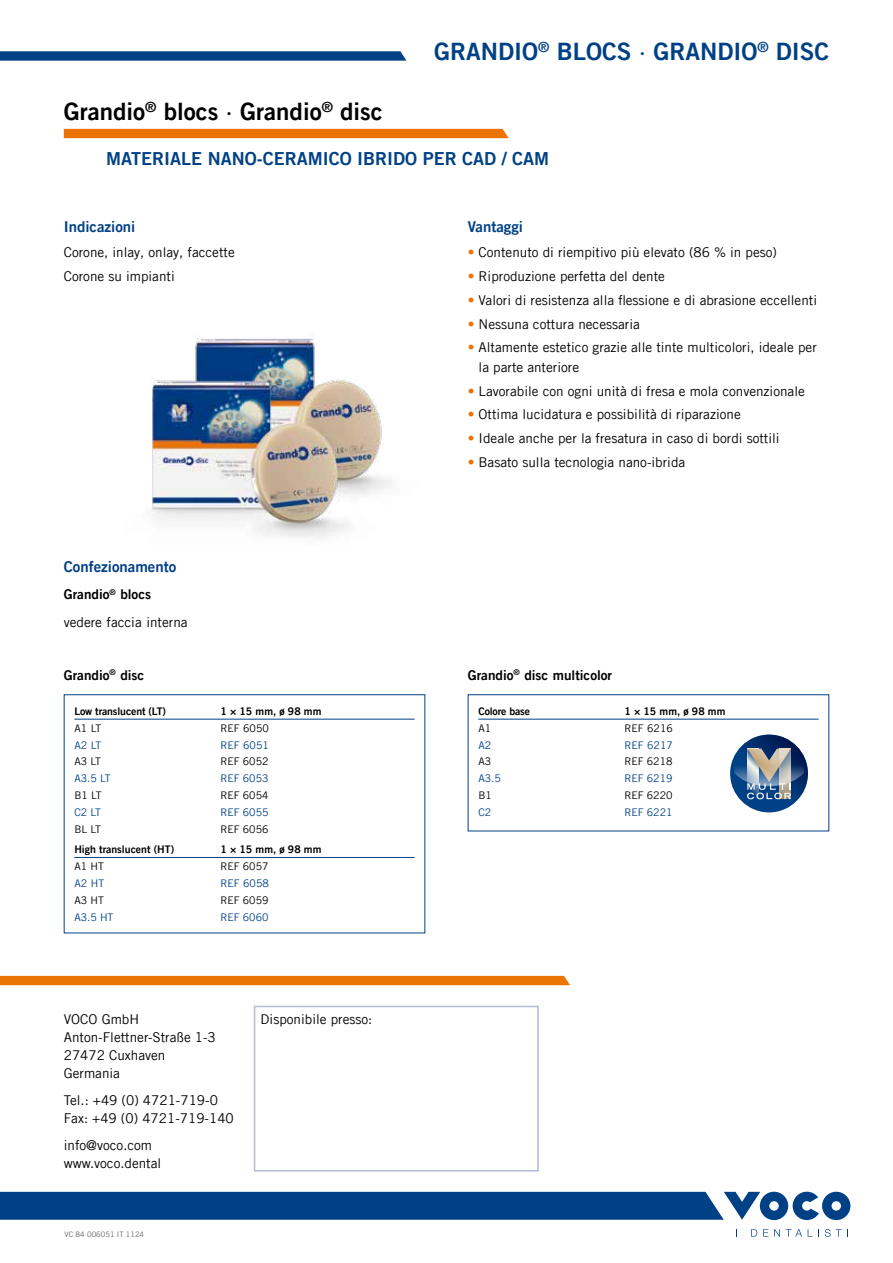
<style>
.page{position:relative;width:893px;height:1263px;background:#fff}
.page>*{position:absolute;margin:0;border:0;box-sizing:border-box;transform-origin:0 0}
.t1{font:24px "Trade Gothic LT Com Bd 2";color:#004185}
.t2{font:24px "Trade Gothic LT Com Bd 2";color:#000}
.t3{font:18px "Trade Gothic LT Com Bd 2";color:#004185}
.t4{font:15px "Trade Gothic LT Com Bd 2";color:#004185}
.t5{font:13.5px/18px "Trade Gothic LT Com";color:#000}
.t6{font:13.5px "Trade Gothic LT Com Bd 2";color:#000}
.t7{font:10.5px "Trade Gothic LT Com";color:#000}
.t8{font:10.5px "Trade Gothic LT Com";color:#004185}
.t9{font:10.5px "Trade Gothic LT Com Bd 2";color:#000}
.t10{font:7.5px "Trade Gothic LT Com";color:#646567}
.s1{font-family:"Trade Gothic LT Com"}
.s2{color:#ec7404}
</style>
<div class="page">
<svg style="left:0;top:51px;width:406px;height:10px;background:#114e8d"></svg>
<svg style="left:0;top:1192px;width:850px;height:28px;background:#14508e"></svg>
<svg style="left:751px;top:1229px;width:6px;height:7px"></svg>
<svg style="left:763px;top:1229px;width:5px;height:7px"></svg>
<svg style="left:774px;top:1229px;width:6px;height:7px"></svg>
<svg style="left:786px;top:1229px;width:16px;height:7px"></svg>
<svg style="left:825px;top:1229px;width:23px;height:8px"></svg>
<hr style="left:74px;top:719px;width:341px;height:1px;background:#004185">
<hr style="left:74px;top:857px;width:341px;height:1px;background:#004185">
<div style="left:0;top:976px;width:570px;height:9px;background:#ec7404"></div>
<div style="left:254px;top:1006px;width:285px;height:165px;border:2px solid #b4bad6"></div>
<div style="left:64px;top:129px;width:445px;height:9px;background:#ec7404"></div>
<img style="left:150px;top:333px;width:242px;height:205px">
<hr style="left:478px;top:719px;width:341px;height:1px;background:#004185">
<svg style="left:730px;top:735px;width:78px;height:77px"></svg>
<h1 class="t1" style="left:434px;top:37px;width:397px">GRANDIO<sup>®</sup> BLOCS <span class="s1">·</span> GRANDIO<sup>®</sup> DISC</h1>
<h1 class="t2" style="left:64px;top:97px;width:321px">Grandio<sup>®</sup> blocs <span class="s1">·</span> Grandio<sup>®</sup> disc</h1>
<h2 class="t3" style="left:106px;top:147px;width:444px">MATERIALE NANO-CERAMICO IBRIDO PER CAD / CAM</h2>
<p class="t4" style="left:64px;top:217px;width:73px">Indicazioni</p>
<p class="t5" style="left:64px;top:241px;width:172px;line-height:23.7px">Corone, inlay, onlay, faccette<br>Corone su impianti</p>
<p class="t4" style="left:64px;top:557px;width:114px">Confezionamento</p>
<p class="t6" style="left:64px;top:586px;width:89px">Grandio<sup>®</sup> blocs</p>
<p class="t5" style="left:64px;top:612px;width:125px">vedere faccia interna</p>
<p class="t6" style="left:64px;top:666px;width:82px">Grandio<sup>®</sup> disc</p>
<p class="t9" style="left:74px;top:704px;width:93px">Low translucent (LT)</p>
<p class="t7" style="left:74px;top:721px;width:29px">A1 LT</p>
<p class="t8" style="left:74px;top:738px;width:29px">A2 LT</p>
<p class="t7" style="left:74px;top:755px;width:28px">A3 LT</p>
<p class="t8" style="left:74px;top:772px;width:38px">A3.5 LT</p>
<p class="t7" style="left:74px;top:789px;width:29px">B1 LT</p>
<p class="t8" style="left:74px;top:806px;width:28px">C2 LT</p>
<p class="t7" style="left:74px;top:823px;width:28px">BL LT</p>
<p class="t9" style="left:74px;top:843px;width:101px">High translucent (HT)</p>
<p class="t7" style="left:74px;top:860px;width:31px">A1 HT</p>
<p class="t8" style="left:74px;top:877px;width:31px">A2 HT</p>
<p class="t7" style="left:74px;top:894px;width:31px">A3 HT</p>
<p class="t8" style="left:74px;top:910px;width:41px">A3.5 HT</p>
<p class="t9" style="left:220px;top:704px;width:103px">1 × 15 mm, ø 98 mm</p>
<p class="t7" style="left:220px;top:722px;width:50px">REF 6050</p>
<p class="t8" style="left:220px;top:738px;width:50px">REF 6051</p>
<p class="t7" style="left:220px;top:755px;width:50px">REF 6052</p>
<p class="t8" style="left:220px;top:772px;width:50px">REF 6053</p>
<p class="t7" style="left:220px;top:789px;width:50px">REF 6054</p>
<p class="t8" style="left:220px;top:806px;width:50px">REF 6055</p>
<p class="t7" style="left:220px;top:823px;width:50px">REF 6056</p>
<p class="t9" style="left:220px;top:843px;width:103px">1 × 15 mm, ø 98 mm</p>
<p class="t7" style="left:220px;top:860px;width:50px">REF 6057</p>
<p class="t8" style="left:220px;top:877px;width:50px">REF 6058</p>
<p class="t7" style="left:220px;top:894px;width:50px">REF 6059</p>
<p class="t8" style="left:220px;top:910px;width:50px">REF 6060</p>
<p class="t5" style="left:64px;top:1009px;width:154px">VOCO GmbH<br>Anton-Flettner-Straße 1-3<br>27472 Cuxhaven<br>Germania</p>
<p class="t5" style="left:64px;top:1090px;width:172px">Tel.: +49 (0) 4721-719-0<br>Fax: +49 (0) 4721-719-140</p>
<p class="t5" style="left:64px;top:1135px;width:99px">info@voco.com www.voco.dental</p>
<p class="t10" style="left:65px;top:1229px;width:81px">VC 84 006051 IT 1124</p>
<p class="t5" style="left:261px;top:1009px;width:113px">Disponibile presso:</p>
<p class="t4" style="left:468px;top:217px;width:57px">Vantaggi</p>
<p class="t5" style="left:468px;top:243px;width:311px"><span class="s2">•</span> Contenuto di riempitivo più elevato (86 % in peso)</p>
<p class="t5" style="left:468px;top:267px;width:199px"><span class="s2">•</span> Riproduzione perfetta del dente</p>
<p class="t5" style="left:468px;top:291px;width:351px"><span class="s2">•</span> Valori di resistenza alla flessione e di abrasione eccellenti</p>
<p class="t5" style="left:468px;top:315px;width:174px"><span class="s2">•</span> Nessuna cottura necessaria</p>
<p class="t5" style="left:479px;top:338px;width:340px;line-height:19.5px;text-indent:-11px"><span class="s2">•</span> Altamente estetico grazie alle tinte multicolori, ideale per la parte anteriore</p>
<p class="t5" style="left:468px;top:382px;width:339px"><span class="s2">•</span> Lavorabile con ogni unità di fresa e mola convenzionale</p>
<p class="t5" style="left:468px;top:405px;width:274px"><span class="s2">•</span> Ottima lucidatura e possibilità di riparazione</p>
<p class="t5" style="left:468px;top:429px;width:313px"><span class="s2">•</span> Ideale anche per la fresatura in caso di bordi sottili</p>
<p class="t5" style="left:468px;top:453px;width:219px"><span class="s2">•</span> Basato sulla tecnologia nano-ibrida</p>
<p class="t6" style="left:468px;top:666px;width:146px">Grandio<sup>®</sup> disc multicolor</p>
<p class="t9" style="left:478px;top:704px;width:53px">Colore base</p>
<p class="t7" style="left:478px;top:721px;width:14px">A1</p>
<p class="t8" style="left:478px;top:738px;width:14px">A2</p>
<p class="t7" style="left:478px;top:755px;width:14px">A3</p>
<p class="t8" style="left:478px;top:772px;width:24px">A3.5</p>
<p class="t7" style="left:478px;top:789px;width:15px">B1</p>
<p class="t8" style="left:478px;top:806px;width:14px">C2</p>
<p class="t9" style="left:624px;top:704px;width:103px">1 × 15 mm, ø 98 mm</p>
<p class="t7" style="left:624px;top:721px;width:50px">REF 6216</p>
<p class="t8" style="left:624px;top:738px;width:50px">REF 6217</p>
<p class="t7" style="left:624px;top:755px;width:50px">REF 6218</p>
<p class="t8" style="left:624px;top:772px;width:50px">REF 6219</p>
<p class="t7" style="left:624px;top:789px;width:50px">REF 6220</p>
<p class="t8" style="left:624px;top:806px;width:50px">REF 6221</p>
</div>
